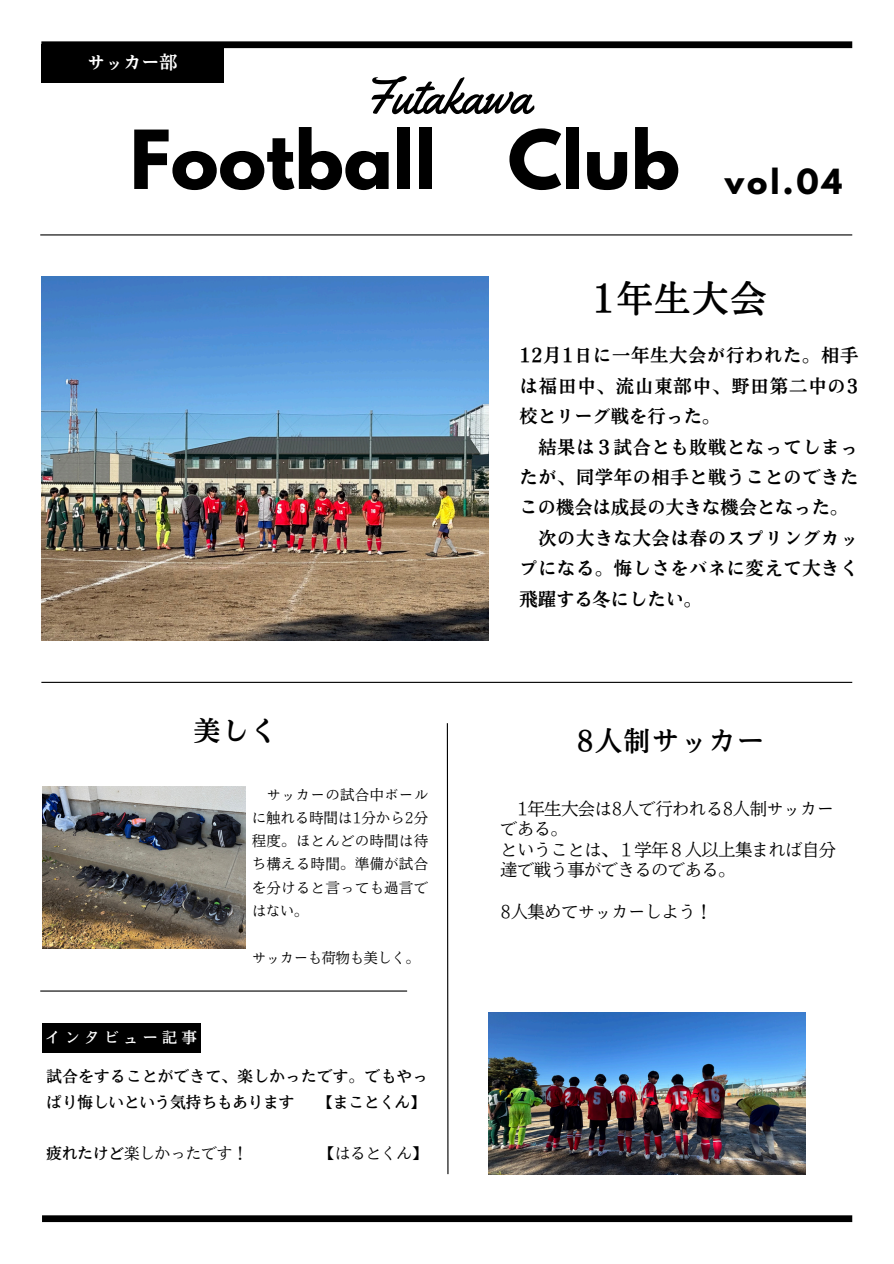
<style>
.page{position:relative;width:894px;height:1264px;background:#fff}
.page>*{position:absolute;margin:0;border:0;box-sizing:border-box;transform-origin:0 0}
.t1{font:700 72px "League Spartan";color:#000}
.t2{font:50.4px "Yellowtail";color:#000}
.t3{font:36.15px "Nud Motoya Mincho Std W5";color:#000}
.t4{font:700 30.75px "League Spartan";color:#000}
.t5{font:27px "Nud Motoya Mincho Std W5";letter-spacing:.05em;color:#000}
.t6{font:27px "Nud Motoya Mincho Std W6";color:#000}
.t7{font:18.3px "Nud Motoya Mincho Std W6";letter-spacing:.03em;color:#000}
.t8{font:18.3px "Nud Motoya Mincho Std W6";color:#000}
.t9{font:18.3px "Nud Motoya Mincho Std W6";letter-spacing:.055em;color:#000}
.t10{font:18px "Nud Motoya Mincho Std W6";color:#fff}
.t11{font:16.8px/20.5px "Nud Motoya Mincho Std W2 b";color:#000}
.t12{font:15.45px/25.5px "Nud Motoya Mincho Std W5";letter-spacing:.015em;color:#000}
.t13{font:15.45px "Nud Motoya Mincho Std W2 b";color:#000}
.t14{font:15px "Nud Motoya Mincho Std W5";letter-spacing:.3em;color:#fff}
.t15{font:13.95px/23.2px "Nud Motoya Mincho Std W2 b";letter-spacing:.055em;color:#000;text-align:justify}
.t16{font:13.95px "Nud Motoya Mincho Std W2 b";color:#000}
.s1{font-family:"Nud Motoya Mincho Std W5"}
</style>
<div class="page">
<div style="left:41px;top:41px;width:811px;height:7px;background:#000"></div>
<div style="left:42px;top:1215px;width:810px;height:6px;background:#000"></div>
<hr style="left:40px;top:234px;width:812px;height:1px;background:#000">
<hr style="left:41px;top:681px;width:811px;height:2px;background:#000">
<hr style="left:40px;top:990px;width:367px;height:1px;background:#000">
<img style="left:41px;top:277px;width:447px;height:363px">
<img style="left:42px;top:786px;width:204px;height:162px">
<div style="left:41px;top:45px;width:182px;height:38px;background:#000"></div>
<svg style="left:446px;top:723px;width:3px;height:452px"></svg>
<div style="left:42px;top:1022px;width:158px;height:30px;background:#000"></div>
<img style="left:488px;top:1012px;width:316px;height:162px">
<h1 class="t10" style="left:87px;top:53px;width:92px">サッカー部</h1>
<h6 class="t2" style="left:362px;top:64px;width:169px">Futakawa</h6>
<p class="t1" style="left:130px;top:124px;width:551px">Football Club</p>
<h2 class="t4" style="left:724px;top:166px;width:119px">vol.04</h2>
<h4 class="t3" style="left:592px;top:280px;width:176px">1年生大会</h4>
<p class="t7" style="left:519px;top:346px;width:339px">12月 1日に一年生大会が行われた。相手</p>
<p class="t9" style="left:519px;top:377px;width:340px">は福田中、流山東部中、野田第二中の3</p>
<p class="t8" style="left:519px;top:407px;width:202px">校とリーグ戦を行った。</p>
<p class="t7" style="left:538px;top:437px;width:321px">結果は３試合とも敗戦となってしまっ</p>
<p class="t7" style="left:519px;top:468px;width:340px">たが、同学年の相手と戦うことのできた</p>
<p class="t8" style="left:519px;top:498px;width:330px">この機会は成長の大きな機会となった。</p>
<p class="t7" style="left:538px;top:528px;width:321px">次の大きな大会は春のスプリングカッ</p>
<p class="t7" style="left:519px;top:559px;width:340px">プになる。悔しさをバネに変えて大きく</p>
<p class="t8" style="left:519px;top:589px;width:184px">飛躍する冬にしたい。</p>
<p class="t6" style="left:193px;top:717px;width:85px">美しく</p>
<p class="t5" style="left:576px;top:727px;width:188px">8人制サッカー</p>
<h3 class="t14" style="left:45px;top:1030px;width:153px">インタビュー記事</h3>
<h6 class="t15" style="left:252px;top:782px;width:177px;text-indent:15px">サッカーの試合中ボールに触れる時間は1分から2分程度。ほとんどの時間は待ち構える時間。準備が試合を分けると言っても過言ではない。</h6>
<p class="t16" style="left:252px;top:950px;width:169px">サッカーも荷物も美しく。</p>
<h5 class="t12" style="left:47px;top:1063px;width:383px">試合をすることができて、楽しかったです。でもやっぱり悔しいという気持ちもあります</h5>
<h5 class="t12" style="left:317px;top:1089px;width:110px">【まことくん】</h5>
<p class="t13" style="left:47px;top:1145px;width:203px"><span class="s1">疲れたけど</span>楽しかったです！</p>
<p class="t13" style="left:319px;top:1145px;width:110px">【はるとくん】</p>
<p class="t11" style="left:500px;top:798px;width:334px;text-indent:17px">1年生大会は8人で行われる8人制サッカーである。</p>
<p class="t11" style="left:500px;top:839px;width:337px">ということは、１学年８人以上集まれば自分</p>
<p class="t11" style="left:500px;top:859px;width:236px">達で戦う事ができるのである。</p>
<p class="t11" style="left:500px;top:901px;width:213px">8人集めてサッカーしよう！</p>
</div>
